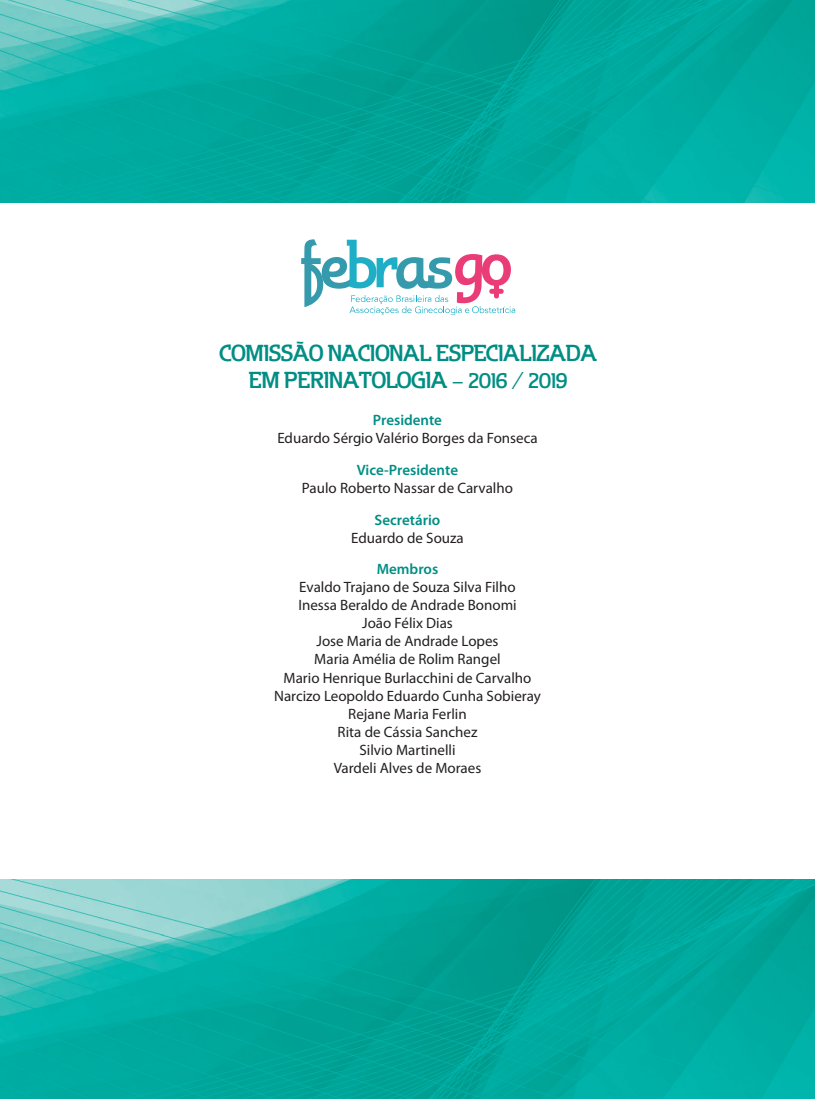
<style>
.page{position:relative;width:815px;height:1099px;background:#fff}
.page>*{position:absolute;margin:0;border:0;box-sizing:border-box;transform-origin:0 0}
.t1{font:22.5px/27px "Theorem W00";color:#008e84;text-align:center}
.t2{font:15px/18px "Myriad Pro";color:#231f20;text-align:center}
.t3{font:600 15px "Myriad Pro";color:#008e84}
.s1{font-size:20.5px}
</style>
<div class="page">
<img style="left:0;top:0;width:815px;height:202px">
<img style="left:0;top:879px;width:815px;height:219px">
<svg style="left:301px;top:239px;width:214px;height:76px"></svg>
<h1 class="t1" style="left:219px;top:340px;width:379px">COMISSÃO NACIONAL ESPECIALIZADA<br>EM PERINATOLOGIA - <span class="s1">2016 / 2019</span></h1>
<p class="t3" style="left:373px;top:411px;width:71px">Presidente</p>
<p class="t2" style="left:277px;top:429px;width:262px">Eduardo Sé rgio Valério Borges da Fonseca</p>
<p class="t3" style="left:357px;top:460px;width:103px">Vice-Presidente</p>
<p class="t2" style="left:302px;top:479px;width:213px">Paulo Roberto Nassar de Carvalho</p>
<p class="t3" style="left:375px;top:510px;width:67px">Secretário</p>
<p class="t2" style="left:351px;top:528px;width:114px">Eduardo de Souza</p>
<p class="t3" style="left:377px;top:560px;width:63px">Membros</p>
<p class="t2" style="left:274px;top:578px;width:268px">Evaldo Trajano de Souza Silva Filho<br>Inessa Beraldo de Andrade Bonomi<br>João Félix Dias<br>Jose Maria de Andrade Lopes<br>Maria Amélia de Rolim Rangel<br>Mario Henrique Burlacchini de Carvalho<br>Narcizo Leopoldo Eduardo Cunha Sobieray<br>Rejane Maria Ferlin<br>Rita de Cássia Sanchez<br>Silvio Martinelli<br>Vardeli Alves de Moraes</p>
</div>
